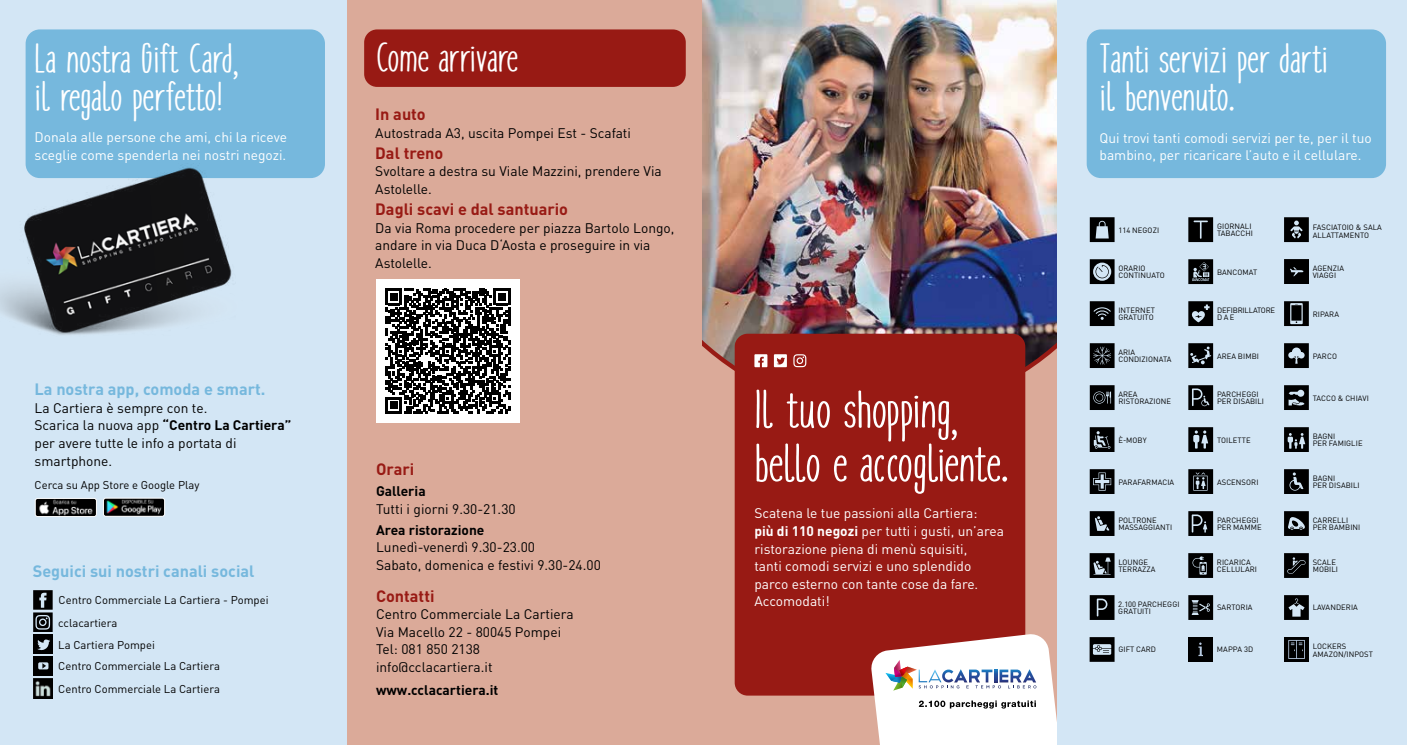
<style>
.page{position:relative;width:1407px;height:745px;background:#fff}
.page>*{position:absolute;margin:0;border:0;box-sizing:border-box;transform-origin:0 0}
.t1{font:51.25px/53.8px "cookies&milk gestaucht Bold";letter-spacing:-.01em;color:#fff}
.t2{font:40px/37.5px "cookies&milk gestaucht Bold";color:#fff}
.t3{font:700 16.25px "DIN Pro";color:#76b8dd}
.t4{font:700 16.25px "DIN Pro";color:#981a14}
.t5{font:13.75px/17.5px "DIN Pro";color:#000}
.t6{font:13.75px/17.5px "DIN Pro";color:#fff}
.t7{font:700 13.75px "DIN Pro";color:#000}
.t8{font:11.25px/21.8px "DIN Pro";color:#000}
.t9{font:7.62px/7.6px "DIN Pro";letter-spacing:.01em;color:#000}
.s1{font-weight:700}
</style>
<div class="page">
<img style="left:702px;top:0;width:356px;height:330px">
<svg style="left:702px;top:330px;width:356px;height:414px"></svg>
<div style="left:735px;top:333px;width:290px;height:362px;background:#981a14;border-radius:13px"></div>
<svg style="left:870px;top:632px;width:188px;height:112px"></svg>
<svg style="left:754px;top:354px;width:33px;height:13px"></svg>
<svg style="left:793px;top:354px;width:13px;height:13px"></svg>
<div style="left:1058px;top:0;width:349px;height:744px;background:#d3e6f5"></div>
<div style="left:0;top:0;width:347px;height:744px;background:#d3e6f5"></div>
<svg style="left:33px;top:590px;width:20px;height:41px"></svg>
<div style="left:33px;top:634px;width:20px;height:19px;background:#000"></div>
<svg style="left:37px;top:639px;width:13px;height:10px"></svg>
<div style="left:33px;top:655px;width:20px;height:20px;background:#000"></div>
<div style="left:38px;top:662px;width:10px;height:7px;background:#d3e6f5;border-radius:2px"></div>
<svg style="left:42px;top:662px;width:4px;height:6px"></svg>
<img style="left:33px;top:678px;width:20px;height:20px">
<img style="left:103px;top:499px;width:62px;height:17px">
<div style="left:103px;top:497px;width:62px;height:19px;border:1px solid #fff;border-radius:2px"></div>
<img style="left:35px;top:500px;width:60px;height:16px">
<div style="left:35px;top:498px;width:62px;height:18px;border:1px solid #fff;border-radius:2px"></div>
<div style="left:26px;top:29px;width:299px;height:149px;background:#76b8dd;border-radius:14px"></div>
<div style="left:1086px;top:29px;width:300px;height:149px;background:#76b8dd;border-radius:14px"></div>
<img style="left:0;top:91px;width:232px;height:244px">
<div style="left:347px;top:0;width:355px;height:744px;background:#dbaa99"></div>
<div style="left:364px;top:29px;width:322px;height:58px;background:#981a14;border-radius:13px"></div>
<svg style="left:1090px;top:217px;width:24px;height:25px"></svg>
<svg style="left:1188px;top:217px;width:25px;height:25px"></svg>
<svg style="left:1284px;top:217px;width:25px;height:25px"></svg>
<svg style="left:1090px;top:259px;width:24px;height:25px"></svg>
<svg style="left:1188px;top:259px;width:25px;height:25px"></svg>
<svg style="left:1284px;top:259px;width:25px;height:25px"></svg>
<svg style="left:1090px;top:301px;width:24px;height:25px"></svg>
<svg style="left:1188px;top:301px;width:25px;height:25px"></svg>
<svg style="left:1284px;top:301px;width:25px;height:25px"></svg>
<svg style="left:1090px;top:343px;width:24px;height:25px"></svg>
<svg style="left:1188px;top:343px;width:25px;height:25px"></svg>
<svg style="left:1284px;top:343px;width:25px;height:25px"></svg>
<svg style="left:1090px;top:385px;width:24px;height:25px"></svg>
<svg style="left:1188px;top:385px;width:25px;height:25px"></svg>
<svg style="left:1284px;top:385px;width:25px;height:25px"></svg>
<svg style="left:1089px;top:427px;width:25px;height:24px"></svg>
<svg style="left:1188px;top:427px;width:25px;height:24px"></svg>
<svg style="left:1284px;top:427px;width:25px;height:24px"></svg>
<svg style="left:1089px;top:469px;width:25px;height:24px"></svg>
<svg style="left:1188px;top:469px;width:25px;height:24px"></svg>
<svg style="left:1284px;top:469px;width:25px;height:24px"></svg>
<svg style="left:1089px;top:511px;width:25px;height:24px"></svg>
<svg style="left:1188px;top:511px;width:25px;height:24px"></svg>
<svg style="left:1284px;top:511px;width:25px;height:24px"></svg>
<svg style="left:1089px;top:595px;width:25px;height:24px"></svg>
<svg style="left:1188px;top:595px;width:25px;height:24px"></svg>
<svg style="left:1284px;top:595px;width:25px;height:24px"></svg>
<svg style="left:1284px;top:553px;width:25px;height:24px"></svg>
<svg style="left:1089px;top:553px;width:25px;height:24px"></svg>
<svg style="left:1188px;top:553px;width:25px;height:24px"></svg>
<svg style="left:1089px;top:637px;width:25px;height:24px"></svg>
<div style="left:1188px;top:636px;width:25px;height:25px;background:#000"></div>
<svg style="left:1198px;top:642px;width:5px;height:13px"></svg>
<div style="left:1284px;top:636px;width:25px;height:25px;background:#000"></div>
<svg style="left:1288px;top:640px;width:17px;height:18px"></svg>
<div style="left:376px;top:279px;width:143px;height:143px;background:#fff"></div>
<svg style="left:385px;top:288px;width:125px;height:125px"></svg>
<h2 class="t2" style="left:35px;top:45px;width:206px">La nostra Gift Card, il regalo perfetto!</h2>
<h3 class="t6" style="left:35px;top:128px;width:254px">Donala alle persone che ami, chi la riceve sceglie come spenderla nei nostri negozi.</h3>
<h2 class="t2" style="left:376px;top:43px;width:144px">Come arrivare</h2>
<h3 class="t4" style="left:375px;top:103px;width:52px">In auto</h3>
<h3 class="t5" style="left:375px;top:123px;width:257px">Autostrada A3, uscita Pompei Est - Scafati</h3>
<h3 class="t4" style="left:375px;top:142px;width:70px">Dal treno</h3>
<h3 class="t5" style="left:375px;top:162px;width:288px">Svoltare a destra su Viale Mazzini, prendere Via<br>Astolelle.</h3>
<h3 class="t4" style="left:375px;top:198px;width:194px">Dagli scavi e dal santuario</h3>
<h3 class="t5" style="left:375px;top:218px;width:301px">Da via Roma procedere per piazza Bartolo Longo, andare in via Duca D‘Aosta e proseguire in via<br>Astolelle.</h3>
<h3 class="t3" style="left:35px;top:377px;width:232px">La nostra app, comoda e smart.</h3>
<h3 class="t5" style="left:35px;top:398px;width:258px">La Cartiera è sempre con te.<br>Scarica la nuova app <span class="s1">“Centro La Cartiera” </span>per avere tutte le info a portata di smartphone.</h3>
<h3 class="t8" style="left:35px;top:473px;width:166px">Cerca su App Store e Google Play</h3>
<h1 class="t1" style="left:754px;top:388px;width:256px">Il tuo shopping, bello e accogliente.</h1>
<h3 class="t6" style="left:754px;top:504px;width:251px">Scatena le tue passioni alla Cartiera:<br><span class="s1">più di 110 negozi</span> per tutti i gusti, un’area ristorazione piena di menù squisiti,<br>tanti comodi servizi e uno splendido parco esterno con tante cose da fare.</h3>
<h3 class="t4" style="left:376px;top:457px;width:40px">Orari</h3>
<h3 class="t7" style="left:376px;top:481px;width:51px">Galleria</h3>
<h3 class="t5" style="left:376px;top:499px;width:141px">Tutti i giorni 9.30-21.30</h3>
<h3 class="t7" style="left:376px;top:520px;width:110px">Area ristorazione</h3>
<h3 class="t5" style="left:376px;top:537px;width:226px">Lunedì-venerdì 9.30-23.00<br>Sabato, domenica e festivi 9.30-24.00</h3>
<h3 class="t4" style="left:376px;top:584px;width:60px">Contatti</h3>
<h3 class="t5" style="left:376px;top:604px;width:199px">Centro Commerciale La Cartiera<br>Via Macello 22 - 80045 Pompei<br>Tel: 081 850 2138 info@cclacartiera.it</h3>
<h3 class="t3" style="left:33px;top:559px;width:223px">Seguici sui nostri canali social</h3>
<h3 class="t8" style="left:59px;top:588px;width:211px">Centro Commerciale La Cartiera - Pompei</h3>
<h3 class="t6" style="left:754px;top:591px;width:77px">Accomodati!</h3>
<h3 class="t8" style="left:58px;top:610px;width:163px">cclacartiera<br>La Cartiera Pompei<br>Centro Commerciale La Cartiera</h3>
<h3 class="t8" style="left:58px;top:677px;width:163px">Centro Commerciale La Cartiera</h3>
<h3 class="t7" style="left:376px;top:680px;width:124px">www.cclacartiera.it</h3>
<h2 class="t2" style="left:1099px;top:45px;width:230px">Tanti servizi per darti il benvenuto.</h2>
<h3 class="t6" style="left:1099px;top:128px;width:274px">Qui trovi tanti comodi servizi per te, per il tuo bambino, per ricaricare l’auto e il cellulare.</h3>
<p class="t9" style="left:1118px;top:225px;width:42px">114 NEGOZI</p>
<p class="t9" style="left:1217px;top:222px;width:37px">GIORNALI<br>TABACCHI</p>
<p class="t9" style="left:1312px;top:223px;width:71px">FASCIATOIO &amp; SALA<br>ALLATTAMENTO</p>
<p class="t9" style="left:1118px;top:264px;width:48px">ORARIO<br>CONTINUATO</p>
<p class="t9" style="left:1217px;top:267px;width:42px">BANCOMAT</p>
<p class="t9" style="left:1312px;top:264px;width:33px">AGENZIA<br>VIAGGI</p>
<p class="t9" style="left:1118px;top:305px;width:38px">INTERNET<br>GRATUITO</p>
<p class="t9" style="left:1217px;top:305px;width:60px">DEFIBRILLATORE<br>D A E</p>
<p class="t9" style="left:1312px;top:309px;width:28px">RIPARA</p>
<p class="t9" style="left:1118px;top:347px;width:55px">ARIA<br>CONDIZIONATA</p>
<p class="t9" style="left:1217px;top:351px;width:44px">AREA BIMBI</p>
<p class="t9" style="left:1312px;top:351px;width:26px">PARCO</p>
<p class="t9" style="left:1118px;top:389px;width:54px">AREA<br>RISTORAZIONE</p>
<p class="t9" style="left:1217px;top:389px;width:49px">PARCHEGGI<br>PER DISABILI</p>
<p class="t9" style="left:1312px;top:393px;width:58px">TACCO &amp; CHIAVI</p>
<p class="t9" style="left:1118px;top:435px;width:30px">È-MOBY</p>
<p class="t9" style="left:1217px;top:435px;width:35px">TOILETTE</p>
<p class="t9" style="left:1312px;top:431px;width:51px">BAGNI<br>PER FAMIGLIE</p>
<p class="t9" style="left:1118px;top:477px;width:57px">PARAFARMACIA</p>
<p class="t9" style="left:1217px;top:477px;width:43px">ASCENSORI</p>
<p class="t9" style="left:1312px;top:473px;width:49px">BAGNI<br>PER DISABILI</p>
<p class="t9" style="left:1118px;top:515px;width:55px">POLTRONE<br>MASSAGGIANTI</p>
<p class="t9" style="left:1217px;top:515px;width:46px">PARCHEGGI<br>PER MAMME</p>
<p class="t9" style="left:1312px;top:515px;width:49px">CARRELLI<br>PER BAMBINI</p>
<p class="t9" style="left:1217px;top:557px;width:42px">RICARICA<br>CELLULARI</p>
<p class="t9" style="left:1118px;top:557px;width:39px">LOUNGE<br>TERRAZZA</p>
<p class="t9" style="left:1312px;top:557px;width:27px">SCALE<br>MOBILI</p>
<p class="t9" style="left:1118px;top:599px;width:63px">2.100 PARCHEGGI<br>GRATUITI</p>
<p class="t9" style="left:1217px;top:603px;width:37px">SARTORIA</p>
<p class="t9" style="left:1312px;top:603px;width:47px">LAVANDERIA</p>
<p class="t9" style="left:1118px;top:645px;width:39px">GIFT CARD</p>
<p class="t9" style="left:1217px;top:645px;width:38px">MAPPA 3D</p>
<p class="t9" style="left:1313px;top:641px;width:62px">LOCKERS<br>AMAZON/INPOST</p>
</div>
